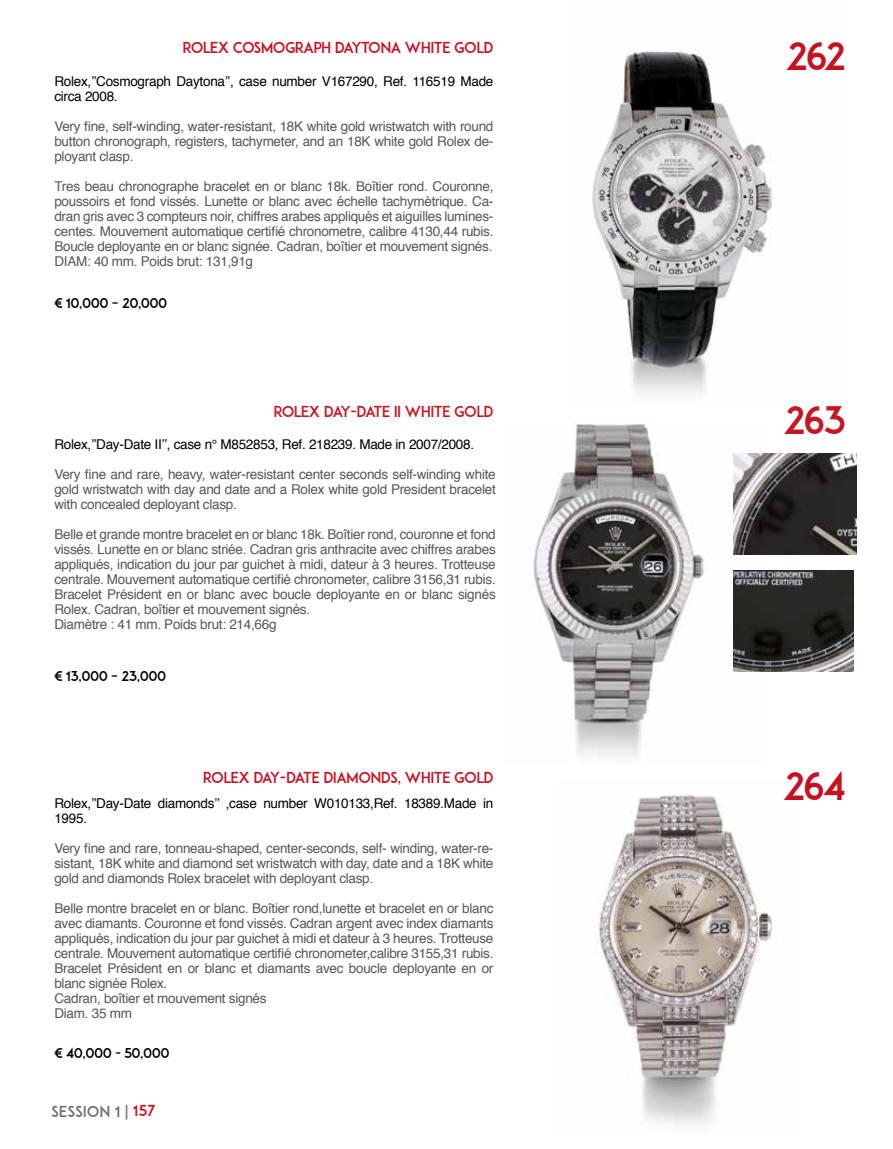
<style>
.page{position:relative;width:893px;height:1149px;background:#fff}
.page>*{position:absolute;margin:0;border:0;box-sizing:border-box;transform-origin:0 0}
.t1{font:37.5px "ADAM.CGPRO";letter-spacing:-.085em;color:#c51223}
.t2{font:37.5px "ADAM.CGPRO";color:#c51723}
.t3{font:15px "ADAM.CGPRO";letter-spacing:-.04em;color:#c51223}
.t4{font:15px "ADAM.CGPRO";letter-spacing:-.04em;color:#c51723}
.t5{font:15px "ADAM.CGPRO";letter-spacing:-.01em;color:#706f6f}
.t6{font:13.5px/15px "Helvetica";letter-spacing:-.02em;color:#575756;text-align:justify}
.t7{font:13.5px/15px "Helvetica";letter-spacing:-.02em;color:#000}
.t8{font:13.5px "ADAM.CGPRO";letter-spacing:-.04em;color:#000}
.s1{color:#c51223}
</style>
<div class="page">
<img style="left:533px;top:422px;width:234px;height:336px">
<img style="left:592px;top:50px;width:181px;height:343px">
<img style="left:598px;top:795px;width:175px;height:330px">
<img style="left:734px;top:570px;width:119px;height:101px">
<img style="left:734px;top:453px;width:123px;height:101px">
<p class="t3" style="left:182px;top:38px;width:313px">ROLEX COSMOGRAPH DAYTONA WHITE GOLD</p>
<p class="t7" style="left:54px;top:74px;width:441px">Rolex,’’Cosmograph Daytona’’, case number V167290, Ref. 116519 Made circa 2008.</p>
<p class="t6" style="left:54px;top:119px;width:441px">Very fine, self-winding, water-resistant, 18K white gold wristwatch with round button chronograph, registers, tachymeter, and an 18K white gold Rolex de&shy;ployant clasp.</p>
<p class="t6" style="left:54px;top:179px;width:441px">Tres beau chronographe bracelet en or blanc 18k. Boîtier rond. Couronne, poussoirs et fond vissés. Lunette or blanc avec échelle tachymètrique. Ca&shy;dran gris avec 3 compteurs noir, chiffres arabes appliqués et aiguilles lumines&shy;centes. Mouvement automatique certifié chronometre, calibre 4130,44 rubis.<br>Boucle deployante en or blanc signée. Cadran, boîtier et mouvement signés.<br>DIAM: 40 mm. Poids brut: 131,91g</p>
<p class="t8" style="left:54px;top:295px;width:115px">€ 10,000 – 20,000</p>
<p class="t4" style="left:273px;top:402px;width:222px">ROLEX DAY-DATE II WHITE GOLD</p>
<p class="t7" style="left:54px;top:437px;width:421px">Rolex,’’Day-Date II’’, case n° M852853, Ref. 218239. Made in 2007/2008.</p>
<p class="t6" style="left:54px;top:467px;width:443px">Very fine and rare, heavy, water-resistant center seconds self-winding white gold wristwatch with day and date and a Rolex white gold President bracelet with concealed deployant clasp.</p>
<p class="t6" style="left:54px;top:527px;width:443px;text-align:left">Belle et grande montre bracelet en or blanc 18k. Boîtier rond, couronne et fond vissés. Lunette en or blanc striée. Cadran gris anthracite avec chiffres arabes appliqués, indication du jour par guichet à midi, dateur à 3 heures. Trotteuse centrale. Mouvement automatique certifié chronometer, calibre 3156,31 rubis.<br>Bracelet Président en or blanc avec boucle deployante en or blanc signés Rolex. Cadran, boîtier et mouvement signés.<br>Diamètre : 41 mm. Poids brut: 214,66g</p>
<p class="t8" style="left:54px;top:668px;width:113px">€ 13,000 – 23,000</p>
<p class="t3" style="left:203px;top:767px;width:292px">ROLEX DAY-DATE DIAMONDS, WHITE GOLD</p>
<p class="t7" style="left:54px;top:796px;width:441px">Rolex,’’Day-Date diamonds’’ ,case number W010133,Ref. 18389.Made in<br>1995.</p>
<p class="t6" style="left:54px;top:841px;width:441px">Very fine and rare, tonneau-shaped, center-seconds, self- winding, water-re&shy;sistant, 18K white and diamond set wristwatch with day, date and a 18K white gold and diamonds Rolex bracelet with deployant clasp.</p>
<p class="t6" style="left:54px;top:901px;width:441px;text-align:left">Belle montre bracelet en or blanc. Boîtier rond,lunette et bracelet en or blanc avec diamants. Couronne et fond vissés. Cadran argent avec index diamants appliqués, indication du jour par guichet à midi et dateur à 3 heures. Trotteuse centrale. Mouvement automatique certifié chronometer,calibre 3155,31 rubis.<br>Bracelet Président en or blanc et diamants avec boucle deployante en or blanc signée Rolex.<br>Cadran, boîtier et mouvement signés<br>Diam. 35 mm</p>
<p class="t8" style="left:54px;top:1044px;width:117px">€ 40,000 - 50,000</p>
<p class="t5" style="left:51px;top:1101px;width:106px">SESSION 1 | <span class="s1">157</span></p>
<h1 class="t1" style="left:785px;top:34px;width:62px">262</h1>
<h1 class="t2" style="left:783px;top:397px;width:65px">263</h1>
<h1 class="t1" style="left:783px;top:762px;width:65px">264</h1>
</div>
